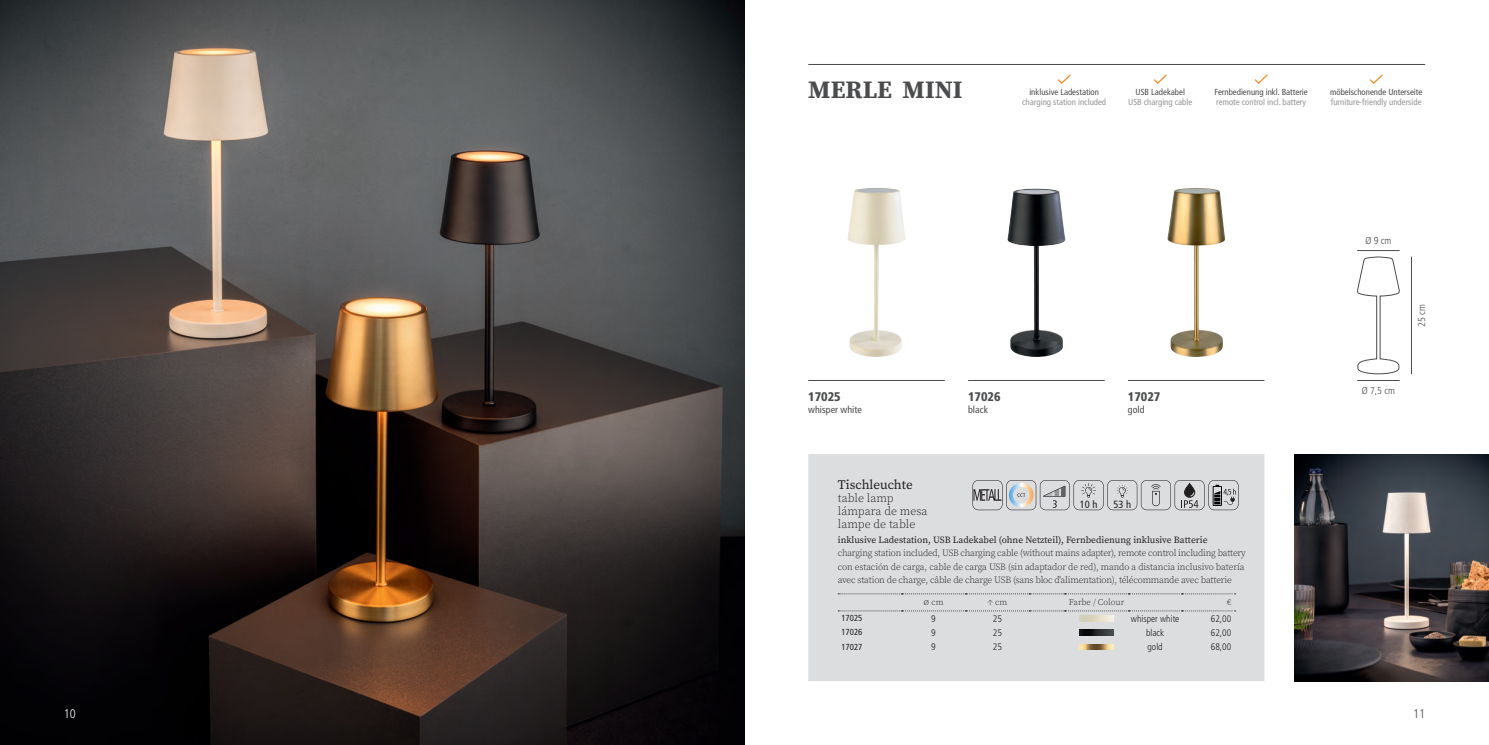
<style>
.page{position:relative;width:1489px;height:745px;background:#fff}
.page>*{position:absolute;margin:0;border:0;box-sizing:border-box;transform-origin:0 0}
.t1{font:700 25px "Source Serif Pro";color:#4b4c4d}
.t2{font:13.12px "Source Serif Pro";color:#231f20}
.t3{font:900 condensed 12.5px "Frutiger LT Std";color:#4b4c4d}
.t4{font:300 condensed 12.5px "Frutiger LT Std";color:#fff}
.t5{font:300 condensed 12.5px "Frutiger LT Std";color:#4b4c4d}
.t6{font:300 11.88px/13.1px "Source Serif Pro";color:#231f20}
.t7{font:condensed 10.5px "Frutiger LT Std";color:#231f20}
.t8{font:condensed 10px "Frutiger LT Std";color:#4b4c4d}
.t9{font:300 condensed 10px "Frutiger LT Std";color:#4b4c4d}
.t10{font:300 9.5px/13.5px "Source Serif Pro";letter-spacing:-.025em;color:#231f20}
.t11{font:9.5px "Source Serif Pro";color:#231f20}
.t12{font:300 condensed 9.5px "Frutiger LT Std";color:#231f20}
.t13{font:condensed 8.75px "Frutiger LT Std";color:#939598}
.t14{font:condensed 8.75px "Frutiger LT Std";color:#4b4c4d}
.t15{font:300 8.75px "Source Serif Pro";color:#231f20}
.t16{font:condensed 8.75px "Frutiger LT Std";color:#231f20}
</style>
<div class="page">
<img style="left:0;top:0;width:744px;height:744px">
<div style="left:808px;top:454px;width:456px;height:226px;background:#dcdddf"></div>
<hr style="left:808px;top:64px;width:616px;height:1px;background:#4b4c4d">
<img style="left:1294px;top:454px;width:194px;height:226px">
<svg style="left:1057px;top:74px;width:14px;height:10px"></svg>
<svg style="left:1153px;top:74px;width:14px;height:10px"></svg>
<svg style="left:1254px;top:74px;width:14px;height:10px"></svg>
<svg style="left:1369px;top:74px;width:14px;height:10px"></svg>
<img style="left:847px;top:188px;width:58px;height:169px">
<img style="left:1007px;top:188px;width:58px;height:168px">
<img style="left:1167px;top:188px;width:57px;height:169px">
<hr style="left:808px;top:380px;width:136px;height:1px;background:#4b4c4d">
<hr style="left:968px;top:380px;width:136px;height:1px;background:#4b4c4d">
<hr style="left:1127px;top:380px;width:137px;height:1px;background:#4b4c4d">
<svg style="left:1357px;top:257px;width:43px;height:117px"></svg>
<hr style="left:1356px;top:250px;width:43px;height:1px;background:#4b4c4d">
<hr style="left:1410px;top:256px;width:1px;height:118px;background:#4b4c4d">
<hr style="left:1356px;top:380px;width:43px;height:1px;background:#4b4c4d">
<svg style="left:972px;top:479px;width:266px;height:31px"></svg>
<svg style="left:838px;top:593px;width:397px;height:1px"></svg>
<svg style="left:838px;top:610px;width:397px;height:1px"></svg>
<img style="left:1079px;top:615px;width:34px;height:6px">
<img style="left:1079px;top:629px;width:34px;height:6px">
<img style="left:1079px;top:643px;width:34px;height:6px">
<h1 class="t1" style="left:808px;top:72px;width:156px">MERLE MINI</h1>
<p class="t14" style="left:1029px;top:86px;width:71px">inklusive Ladestation</p>
<p class="t13" style="left:1022px;top:97px;width:85px">charging station included</p>
<p class="t14" style="left:1135px;top:86px;width:51px">USB Ladekabel</p>
<p class="t13" style="left:1128px;top:97px;width:66px">USB charging cable</p>
<p class="t14" style="left:1214px;top:86px;width:95px">Fernbedienung inkl. Batterie</p>
<p class="t13" style="left:1216px;top:97px;width:91px">remote control incl. battery</p>
<p class="t14" style="left:1329px;top:86px;width:94px">möbelschonende Unterseite</p>
<p class="t13" style="left:1330px;top:97px;width:92px">furniture-friendly underside</p>
<h3 class="t3" style="left:808px;top:388px;width:34px">17025</h3>
<p class="t8" style="left:808px;top:404px;width:55px">whisper white</p>
<h3 class="t3" style="left:968px;top:388px;width:34px">17026</h3>
<p class="t8" style="left:968px;top:404px;width:21px">black</p>
<h3 class="t3" style="left:1127px;top:388px;width:34px">17027</h3>
<p class="t8" style="left:1127px;top:404px;width:18px">gold</p>
<h2 class="t2" style="left:837px;top:475px;width:76px">Tischleuchte</h2>
<p class="t6" style="left:837px;top:491px;width:91px">table lamp lámpara de mesa lampe de table</p>
<p class="t11" style="left:837px;top:532px;width:371px">inklusive Ladestation, USB Ladekabel (ohne Netzteil), Fernbedienung inklusive Batterie</p>
<p class="t10" style="left:837px;top:546px;width:409px">charging station included, USB charging cable (without mains adapter), remote control including battery con estación de carga, cable de carga USB (sin adaptador de red), mando a distancia inclusivo batería avec station de charge, câble de charge USB (sans bloc d'alimentation), télécommande avec batterie</p>
<p class="t7" style="left:1079px;top:497px;width:19px">10 h</p>
<p class="t7" style="left:1113px;top:497px;width:19px">53 h</p>
<p class="t15" style="left:923px;top:596px;width:21px">Ø cm</p>
<p class="t15" style="left:987px;top:596px;width:21px">↑ cm</p>
<p class="t15" style="left:1068px;top:596px;width:57px">Farbe / Colour</p>
<p class="t15" style="left:1226px;top:596px;width:6px">€</p>
<p class="t16" style="left:841px;top:613px;width:22px">17025</p>
<p class="t12" style="left:931px;top:612px;width:6px">9</p>
<p class="t12" style="left:992px;top:612px;width:11px">25</p>
<p class="t12" style="left:1130px;top:612px;width:50px">whisper white</p>
<p class="t12" style="left:1210px;top:612px;width:22px">62,00</p>
<p class="t16" style="left:841px;top:627px;width:22px">17026</p>
<p class="t12" style="left:931px;top:626px;width:6px">9</p>
<p class="t12" style="left:992px;top:626px;width:11px">25</p>
<p class="t12" style="left:1145px;top:626px;width:20px">black</p>
<p class="t12" style="left:1210px;top:626px;width:22px">62,00</p>
<p class="t16" style="left:841px;top:641px;width:22px">17027</p>
<p class="t12" style="left:931px;top:641px;width:6px">9</p>
<p class="t12" style="left:992px;top:641px;width:11px">25</p>
<p class="t12" style="left:1147px;top:641px;width:17px">gold</p>
<p class="t12" style="left:1210px;top:641px;width:22px">68,00</p>
<p class="t9" style="left:1365px;top:235px;width:28px">Ø 9 cm</p>
<p class="t9" style="left:1415px;top:326px;width:24px;rotate:-90deg">25 cm</p>
<p class="t9" style="left:1361px;top:385px;width:35px">Ø 7,5 cm</p>
<h3 class="t4" style="left:64px;top:705px;width:14px">10</h3>
<h3 class="t5" style="left:1412px;top:705px;width:13px">11</h3>
</div>
